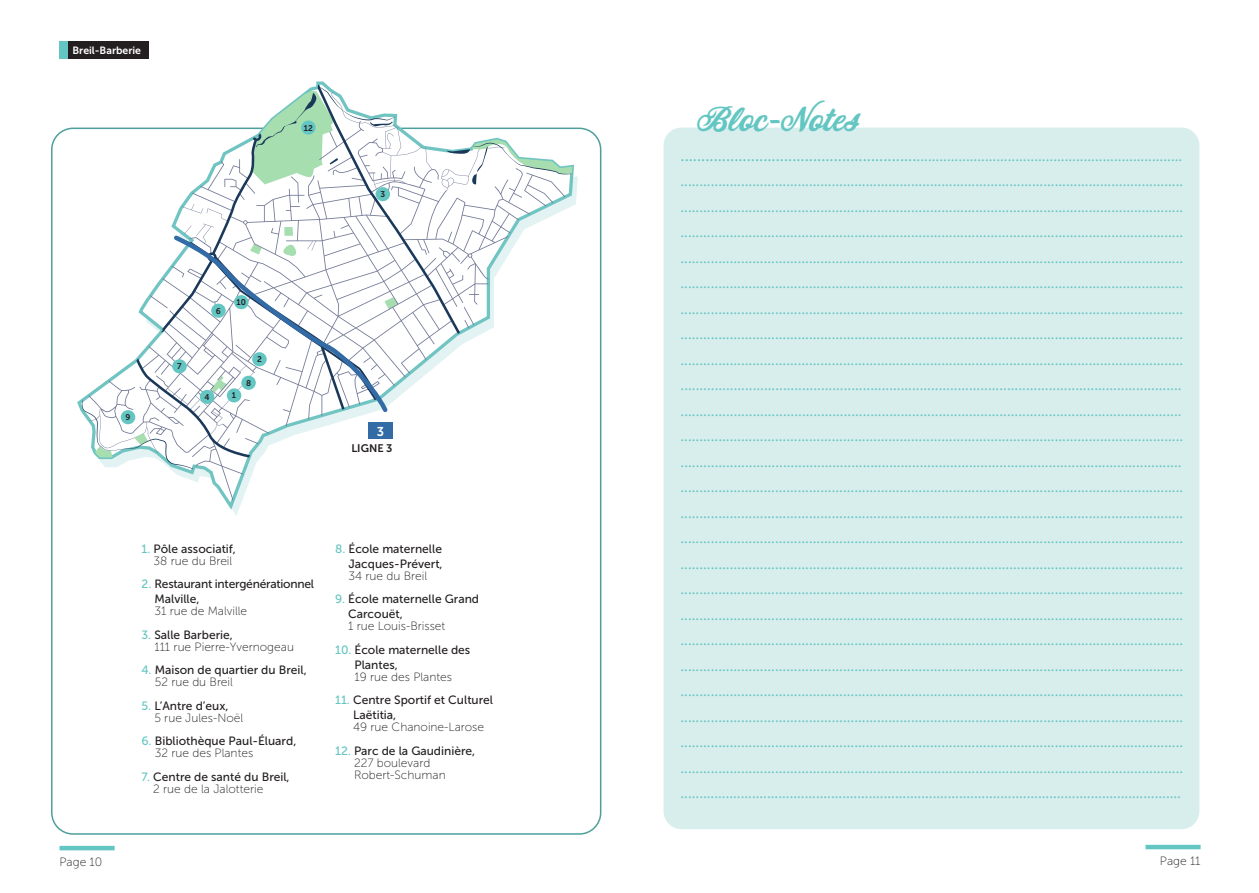
<style>
.page{position:relative;width:1259px;height:893px;background:#fff}
.page>*{position:absolute;margin:0;border:0;box-sizing:border-box;transform-origin:0 0}
.t1{font:31.5px "Corner Store JF";color:#64c6c2}
.t2{font:16.5px/25.5px "Minion Pro";color:#64c6c2;text-align:justify}
.t3{font:12.75px "Museo Sans 700";color:#fff}
.t4{font:12px/12px "Museo Sans 500";color:#231f20}
.t5{font:12px/12px "Museo Sans 100";color:#231f20}
.t6{font:12px/15px "Museo Sans 500";letter-spacing:-.02em;color:#231f20}
.t7{font:10.95px "Museo Sans 700";color:#241f21}
.t8{font:10.5px "Museo Sans 700";color:#fff}
.t9{font:8.25px "Museo Sans 700";color:#231f20}
.s1{color:#64c6c2}
.s2{font-family:"Museo Sans 100"}
.s3{font-family:"Museo Sans 500";color:#64c6c2}
.s4{font-family:"Museo Sans 500"}
.s5{font-size:18px}
</style>
<div class="page">
<div style="left:60px;top:41px;width:8px;height:17px;background:#64c6c2"></div>
<div style="left:68px;top:41px;width:81px;height:17px;background:#231f20"></div>
<hr style="left:60px;top:846px;width:55px;height:4px;background:#64c6c2">
<hr style="left:1145px;top:845px;width:55px;height:4px;background:#64c6c2">
<div style="left:663px;top:128px;width:536px;height:701px;background:#d8eeed;border-radius:18px"></div>
<svg style="left:82px;top:85px;width:490px;height:416px"></svg>
<div style="left:368px;top:423px;width:24px;height:16px;background:#336ba6"></div>
<div style="left:227px;top:388px;width:14px;height:14px;background:#64c6c2;border-radius:50%"></div>
<div style="left:252px;top:352px;width:15px;height:14px;background:#64c6c2;border-radius:50%"></div>
<div style="left:241px;top:376px;width:15px;height:14px;background:#64c6c2;border-radius:50%"></div>
<div style="left:172px;top:359px;width:15px;height:14px;background:#64c6c2;border-radius:50%"></div>
<div style="left:211px;top:304px;width:15px;height:14px;background:#64c6c2;border-radius:50%"></div>
<div style="left:375px;top:187px;width:15px;height:14px;background:#64c6c2;border-radius:50%"></div>
<div style="left:121px;top:410px;width:14px;height:14px;background:#64c6c2;border-radius:50%"></div>
<div style="left:200px;top:390px;width:14px;height:14px;background:#64c6c2;border-radius:50%"></div>
<div style="left:301px;top:120px;width:15px;height:15px;background:#64c6c2;border-radius:50%"></div>
<div style="left:234px;top:295px;width:14px;height:14px;background:#64c6c2;border-radius:50%"></div>
<p class="t8" style="left:72px;top:44px;width:70px">Breil-Barberie</p>
<p class="t9" style="left:304px;top:123px;width:11px">12</p>
<p class="t9" style="left:380px;top:190px;width:6px">3</p>
<p class="t9" style="left:125px;top:413px;width:7px">9</p>
<p class="t9" style="left:177px;top:362px;width:6px">7</p>
<p class="t9" style="left:216px;top:306px;width:7px">6</p>
<p class="t9" style="left:237px;top:298px;width:11px">10</p>
<p class="t9" style="left:204px;top:392px;width:7px">4</p>
<p class="t9" style="left:232px;top:391px;width:6px">1</p>
<p class="t9" style="left:257px;top:355px;width:6px">2</p>
<p class="t9" style="left:246px;top:378px;width:7px">8</p>
<p class="t3" style="left:377px;top:424px;width:9px">3</p>
<p class="t7" style="left:351px;top:442px;width:43px">LIGNE 3</p>
<p class="t4" style="left:153px;top:543px;width:84px;text-indent:-12px"><span class="s1">1.</span> Pôle associatif,<br><span class="s2">38 rue du Breil</span></p>
<p class="t6" style="left:154px;top:577px;width:161px;text-indent:-13px"><span class="s1">2.</span> Restaurant intergénérationnel<br>Malville,</p>
<p class="t5" style="left:154px;top:605px;width:94px">31 rue de Malville</p>
<p class="t5" style="left:154px;top:629px;width:141px;text-indent:-13px"><span class="s3">3.</span> <span class="s4">Salle Barberie,<br></span>111 rue Pierre-Yvernogeau</p>
<p class="t4" style="left:155px;top:664px;width:154px;text-indent:-13px"><span class="s1">4.</span> Maison de quartier du Breil,<br><span class="s2">52 rue du Breil</span></p>
<p class="t5" style="left:154px;top:700px;width:90px;text-indent:-13px"><span class="s3">5.</span> <span class="s4">L’Antre d’eux,<br></span>5 rue Jules-Noël</p>
<p class="t4" style="left:155px;top:735px;width:143px;text-indent:-13px"><span class="s1">6.</span> Bibliothèque Paul-Éluard,<br><span class="s2">32 rue des Plantes</span></p>
<p class="t4" style="left:153px;top:771px;width:138px;text-indent:-12px"><span class="s1">7.</span> Centre de santé du Breil,<br><span class="s2">2 rue de la Jalotterie</span></p>
<p class="t4" style="left:335px;top:541px;width:109px;line-height:15px;text-align:right"><span class="s1">8.</span> École maternelle<br>Jacques-Prévert,</p>
<p class="t5" style="left:348px;top:570px;width:80px">34 rue du Breil</p>
<p class="t4" style="left:348px;top:592px;width:132px;line-height:15px;text-indent:-13px"><span class="s1">9.</span> École maternelle Grand<br>Carcouët,</p>
<p class="t5" style="left:348px;top:620px;width:99px">1 rue Louis-Brisset</p>
<p class="t4" style="left:354px;top:642px;width:117px;line-height:15px;text-indent:-19px"><span class="s1">10.</span> École maternelle des<br>Plantes,</p>
<p class="t5" style="left:354px;top:671px;width:99px">19 rue des Plantes</p>
<p class="t4" style="left:353px;top:693px;width:142px;line-height:15px;text-indent:-18px"><span class="s1">11.</span> Centre Sportif et Culturel<br>Laëtitia,</p>
<p class="t5" style="left:353px;top:721px;width:132px">49 rue Chanoine-Larose</p>
<p class="t5" style="left:354px;top:745px;width:123px;text-indent:-19px"><span class="s3">12.</span> <span class="s4">Parc de la Gaudinière,<br></span>227 boulevard<br>Robert-Schuman</p>
<p class="t1" style="left:696px;top:96px;width:164px">Bloc-Notes</p>
<p class="t2" style="left:680px;top:143px;width:504px"><span class="s5">.........................................................</span>...................................................................... ..................................................................................................................................... ..................................................................................................................................... ..................................................................................................................................... ..................................................................................................................................... ..................................................................................................................................... ..................................................................................................................................... ..................................................................................................................................... ..................................................................................................................................... .................................................................................................................................... .................................................................................................................................... ..................................................................................................................................... .................................................................................................................................... ..................................................................................................................................... ..................................................................................................................................... ..................................................................................................................................... ..................................................................................................................................... ..................................................................................................................................... ..................................................................................................................................... ..................................................................................................................................... ..................................................................................................................................... ..................................................................................................................................... ..................................................................................................................................... ..................................................................................................................................... ..................................................................................................................................... .....................................................................................................................................</p>
<p class="t5" style="left:60px;top:856px;width:44px">Page 10</p>
<p class="t5" style="left:1160px;top:855px;width:42px">Page 11</p>
</div>
